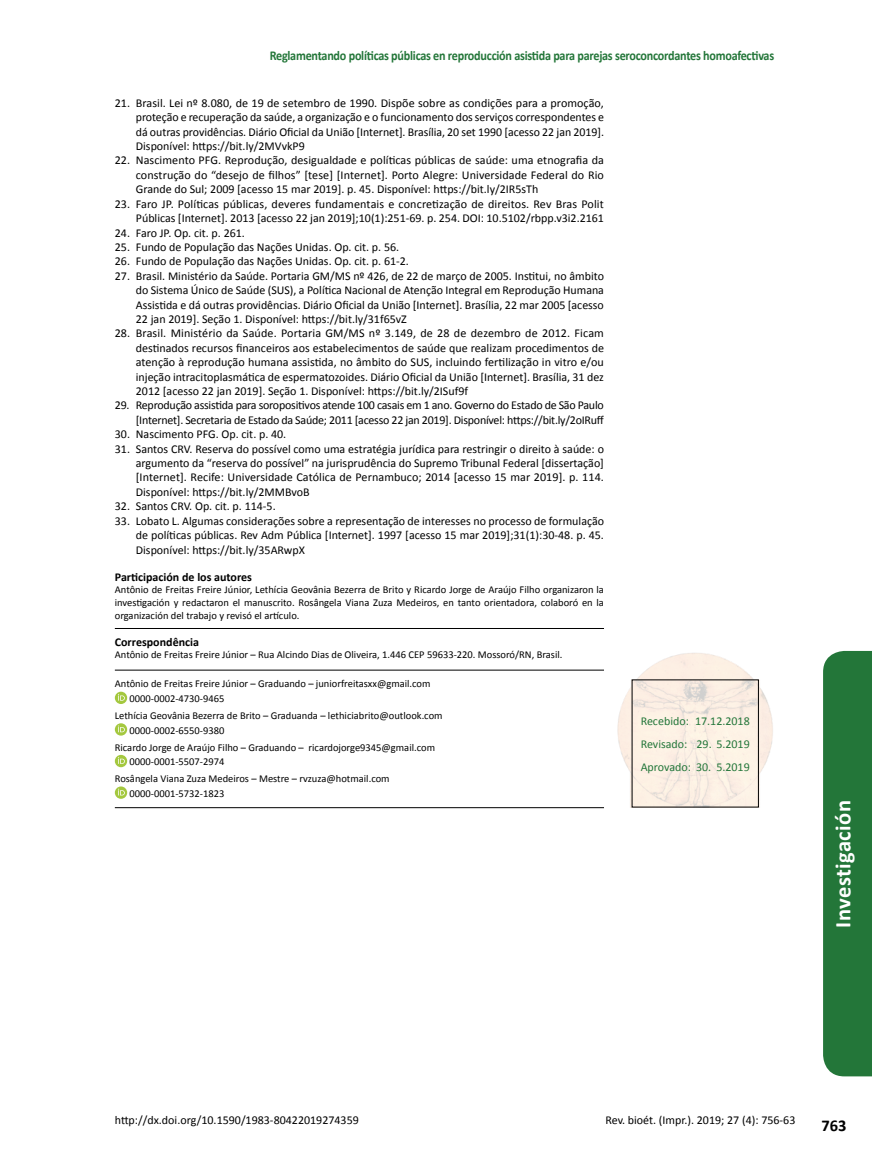
<style>
.page{position:relative;width:872px;height:1170px;background:#fff}
.page>*{position:absolute;margin:0;border:0;box-sizing:border-box;transform-origin:0 0}
.t1{font:700 22.5px "Calibri";letter-spacing:.02em;color:#fff}
.t2{font:700 16.5px "Calibri";color:#000}
.t3{font:700 13.5px "Calibri";letter-spacing:-.02em;color:#237639;scale:.9 1}
.t4{font:12px/14.4px "Calibri";color:#000;text-align:justify}
.t5{font:12px/14.4px "Calibri";letter-spacing:-.02em;color:#000;text-align:right}
.t6{font:12px/23px "Calibri";color:#237639;text-align:justify}
.t7{font:700 12px "Calibri";color:#000}
.t8{font:10.5px/14.7px "Calibri";color:#000}
</style>
<div class="page">
<hr style="left:115px;top:628px;width:489px;height:1px;background:#000">
<hr style="left:115px;top:669px;width:489px;height:1px;background:#000">
<hr style="left:115px;top:807px;width:489px;height:1px;background:#000">
<svg style="left:115px;top:691px;width:12px;height:13px"></svg>
<svg style="left:118px;top:694px;width:7px;height:6px"></svg>
<svg style="left:115px;top:723px;width:12px;height:12px"></svg>
<svg style="left:118px;top:725px;width:7px;height:7px"></svg>
<svg style="left:115px;top:754px;width:12px;height:13px"></svg>
<svg style="left:118px;top:757px;width:7px;height:6px"></svg>
<svg style="left:115px;top:786px;width:12px;height:12px"></svg>
<svg style="left:118px;top:788px;width:7px;height:7px"></svg>
<img style="left:617px;top:653px;width:156px;height:154px">
<div style="left:823px;top:651px;width:49px;height:425px;background:#237639"></div>
<p class="t3" style="left:270px;top:47px;width:562px">Reglamentando políticas públicas en reproducción asistida para parejas seroconcordantes homoafectivas</p>
<p class="t4" style="left:136px;top:96px;width:470px;text-indent:-21px">21. Brasil. Lei nº 8.080, de 19 de setembro de 1990. Dispõe sobre as condições para a promoção, proteção e recuperação da saúde, a organização e o funcionamento dos serviços correspondentes e dá outras providências. Diário Oficial da União [Internet]. Brasília, 20 set 1990 [acesso 22 jan 2019].<br>Disponível: https://bit.ly/2MVvkP9</p>
<p class="t4" style="left:136px;top:153px;width:469px;text-indent:-21px">22. Nascimento PFG. Reprodução, desigualdade e políticas públicas de saúde: uma etnografia da construção do “desejo de filhos” [tese] [Internet]. Porto Alegre: Universidade Federal do Rio Grande do Sul; 2009 [acesso 15 mar 2019]. p. 45. Disponível: https://bit.ly/2IR5sTh</p>
<p class="t4" style="left:115px;top:196px;width:490px;text-align:right">23. Faro JP. Políticas públicas, deveres fundamentais e concretização de direitos. Rev Bras Polit<br>Públicas [Internet]. 2013 [acesso 22 jan 2019];10(1):251-69. p. 254. DOI: 10.5102/rbpp.v3i2.2161</p>
<p class="t4" style="left:115px;top:225px;width:132px">24. Faro JP. Op. cit. p. 261.</p>
<p class="t4" style="left:115px;top:240px;width:286px">25. Fundo de População das Nações Unidas. Op. cit. p. 56.</p>
<p class="t4" style="left:115px;top:254px;width:296px">26. Fundo de População das Nações Unidas. Op. cit. p. 61-2.</p>
<p class="t4" style="left:136px;top:268px;width:469px;text-indent:-21px">27. Brasil. Ministério da Saúde. Portaria GM/MS nº 426, de 22 de março de 2005. Institui, no âmbito do Sistema Único de Saúde (SUS), a Política Nacional de Atenção Integral em Reprodução Humana Assistida e dá outras providências. Diário Oficial da União [Internet]. Brasília, 22 mar 2005 [acesso 22 jan 2019]. Seção 1. Disponível: https://bit.ly/31f65vZ</p>
<p class="t4" style="left:136px;top:326px;width:470px;text-indent:-21px">28. Brasil. Ministério da Saúde. Portaria GM/MS nº 3.149, de 28 de dezembro de 2012. Ficam destinados recursos financeiros aos estabelecimentos de saúde que realizam procedimentos de atenção à reprodução humana assistida, no âmbito do SUS, incluindo fertilização in vitro e/ou injeção intracitoplasmática de espermatozoides. Diário Oficial da União [Internet]. Brasília, 31 dez 2012 [acesso 22 jan 2019]. Seção 1. Disponível: https://bit.ly/2ISuf9f</p>
<p class="t5" style="left:115px;top:398px;width:491px">29. Reprodução assistida para soropositivos atende 100 casais em 1 ano. Governo do Estado de São Paulo [Internet]. Secretaria de Estado da Saúde; 2011 [acesso 22 jan 2019]. Disponível: https://bit.ly/2oIRuff</p>
<p class="t4" style="left:115px;top:427px;width:173px">30. Nascimento PFG. Op. cit. p. 40.</p>
<p class="t4" style="left:136px;top:441px;width:469px;text-indent:-21px">31. Santos CRV. Reserva do possível como uma estratégia jurídica para restringir o direito à saúde: o argumento da “reserva do possível” na jurisprudência do Supremo Tribunal Federal [dissertação] [Internet]. Recife: Universidade Católica de Pernambuco; 2014 [acesso 15 mar 2019]. p. 114.<br>Disponível: https://bit.ly/2MMBvoB</p>
<p class="t4" style="left:115px;top:499px;width:162px">32. Santos CRV. Op. cit. p. 114-5.</p>
<p class="t4" style="left:136px;top:513px;width:470px;text-indent:-21px">33. Lobato L. Algumas considerações sobre a representação de interesses no processo de formulação de políticas públicas. Rev Adm Pública [Internet]. 1997 [acesso 15 mar 2019];31(1):30-48. p. 45.<br>Disponível: https://bit.ly/35ARwpX</p>
<p class="t7" style="left:115px;top:569px;width:139px">Participación de los autores</p>
<p class="t8" style="left:115px;top:583px;width:490px;line-height:12.6px;text-align:justify">Antônio de Freitas Freire Júnior, Lethícia Geovânia Bezerra de Brito y Ricardo Jorge de Araújo Filho organizaron la investigación y redactaron el manuscrito. Rosângela Viana Zuza Medeiros, en tanto orientadora, colaboró en la organización del trabajo y revisó el artículo.</p>
<p class="t7" style="left:115px;top:634px;width:86px">Correspondência</p>
<p class="t8" style="left:115px;top:647px;width:449px">Antônio de Freitas Freire Júnior – Rua Alcindo Dias de Oliveira, 1.446 CEP 59633-220. Mossoró/RN, Brasil.</p>
<p class="t8" style="left:130px;top:676px;width:302px;text-indent:-15px">Antônio de Freitas Freire Júnior – Graduando – juniorfreitasxx@gmail.com<br>0000-0002-4730-9465</p>
<p class="t8" style="left:130px;top:708px;width:314px;text-indent:-15px">Lethícia Geovânia Bezerra de Brito – Graduanda – lethiciabrito@outlook.com<br>0000-0002-6550-9380</p>
<p class="t8" style="left:130px;top:739px;width:307px;text-indent:-15px">Ricardo Jorge de Araújo Filho – Graduando – ricardojorge9345@gmail.com<br>0000-0001-5507-2974</p>
<p class="t8" style="left:130px;top:771px;width:261px;text-indent:-15px">Rosângela Viana Zuza Medeiros – Mestre – rvzuza@hotmail.com<br>0000-0001-5732-1823</p>
<p class="t6" style="left:640px;top:709px;width:111px">Recebido: 17.12.2018<br>Revisado: 29. 5.2019<br>Aprovado: 30. 5.2019</p>
<h1 class="t1" style="left:828px;top:927px;width:129px;rotate:-90deg">Investigación</h1>
<p class="t4" style="left:115px;top:1113px;width:245px">http://dx.doi.org/10.1590/1983-80422019274359</p>
<p class="t4" style="left:605px;top:1113px;width:191px">Rev. bioét. (Impr.). 2019; 27 (4): 756-63</p>
<h2 class="t2" style="left:821px;top:1115px;width:27px">763</h2>
</div>
